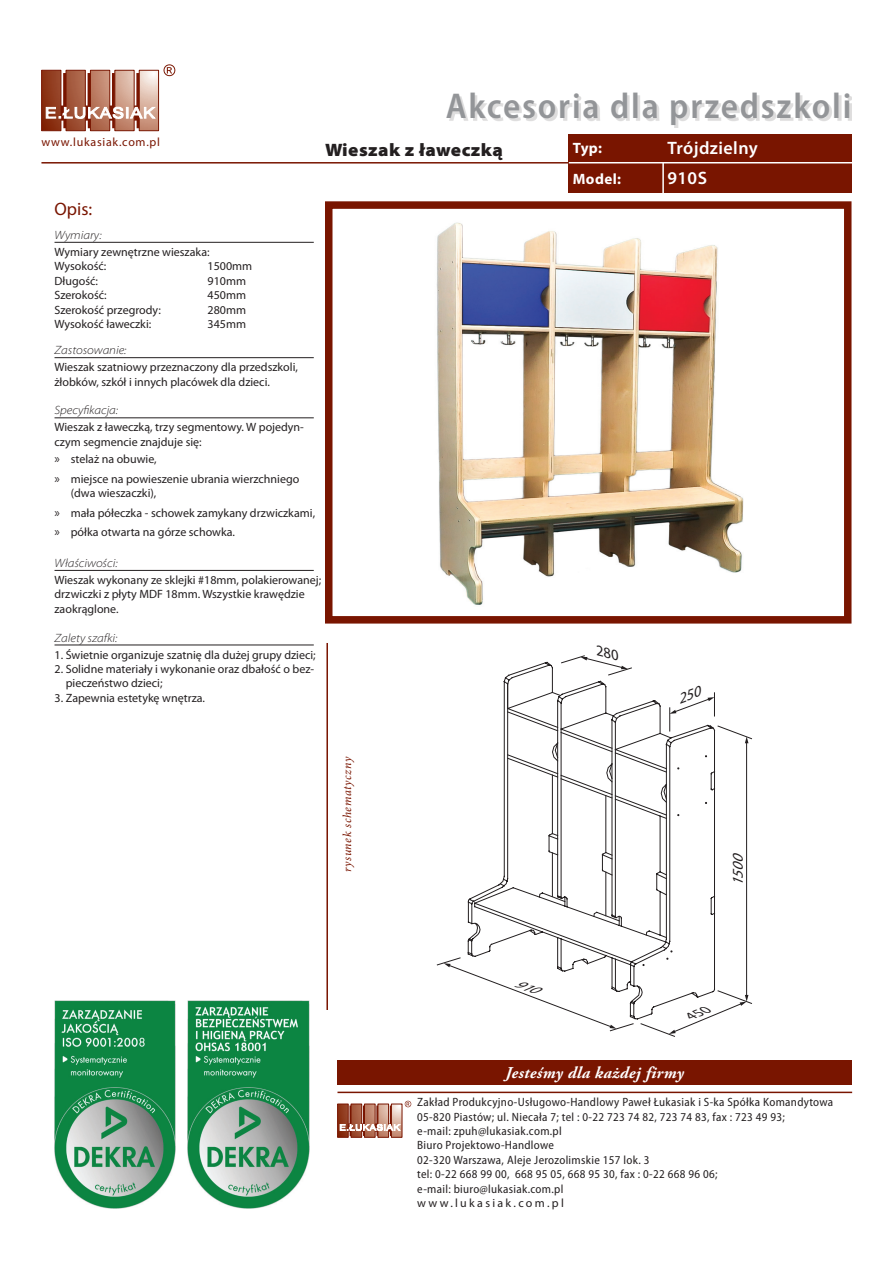
<style>
.page{position:relative;width:893px;height:1263px;background:#fff}
.page>*{position:absolute;margin:0;border:0;box-sizing:border-box;transform-origin:0 0}
.t1{font:600 semi-condensed 36px "Myriad Pro";letter-spacing:.05em;color:#939598}
.t2{font:900 semi-expanded 18px "Myriad Pro";letter-spacing:.025em;color:#231f20}
.t3{font:600 18px/29.8px "Myriad Pro";letter-spacing:.025em;color:#fff}
.t4{font:18px "Myriad Pro";color:#791500}
.t5{font:italic 700 16.5px "Adobe Garamond Pro";letter-spacing:.025em;color:#fff}
.t6{font:700 15px/30.5px "Myriad Pro";letter-spacing:.025em;color:#fff}
.t7{font:italic 15px "Myriad Pro";color:#231f20}
.t8{font:12px/14.4px "Myriad Pro";color:#231f20}
.t9{font:semi-condensed 12px/14.4px "Myriad Pro";letter-spacing:.025em;color:#231f20}
.t10{font:italic 300 semi-expanded 12px "Myriad Pro";color:#231f20}
.t11{font:12px "Myriad Pro";letter-spacing:.19em;color:#231f20}
.t12{font:12px "Myriad Pro";letter-spacing:.06em;color:#791500}
.t13{font:italic 12px "Minion Pro";letter-spacing:.04em;color:#791500}
.s1{font-family:"Koz Go Pro"}
</style>
<div class="page">
<div style="left:569px;top:135px;width:283px;height:58px;background:#791500"></div>
<hr style="left:569px;top:162px;width:283px;height:1px;background:#fff">
<hr style="left:662px;top:163px;width:2px;height:30px;background:#fff">
<hr style="left:326px;top:643px;width:2px;height:367px;background:#791500">
<hr style="left:337px;top:1091px;width:515px;height:2px;background:#791500">
<hr style="left:41px;top:162px;width:528px;height:2px;background:#791500">
<img style="left:436px;top:222px;width:308px;height:383px">
<div style="left:325px;top:201px;width:526px;height:422px;border:8px solid #791500"></div>
<svg style="left:633px;top:704px;width:8px;height:285px"></svg>
<svg style="left:437px;top:656px;width:196px;height:375px"></svg>
<svg style="left:444px;top:963px;width:7px;height:4px"></svg>
<svg style="left:610px;top:1025px;width:6px;height:4px"></svg>
<svg style="left:337px;top:1101px;width:74px;height:36px"></svg>
<svg style="left:41px;top:64px;width:134px;height:67px"></svg>
<div style="left:337px;top:1060px;width:515px;height:25px;background:#791500"></div>
<img style="left:54px;top:1000px;width:122px;height:209px">
<img style="left:188px;top:1000px;width:122px;height:209px">
<hr style="left:55px;top:242px;width:259px;height:1px;background:#231f20">
<hr style="left:55px;top:357px;width:259px;height:1px;background:#231f20">
<hr style="left:55px;top:417px;width:259px;height:1px;background:#231f20">
<hr style="left:55px;top:570px;width:259px;height:1px;background:#231f20">
<hr style="left:55px;top:645px;width:259px;height:1px;background:#231f20">
<svg style="left:321px;top:163px;width:185px;height:45px"></svg>
<div style="left:449px;top:95px;width:403px;height:33px;background:#231f20;opacity:.15"></div>
<svg style="left:514px;top:981px;width:31px;height:13px"></svg>
<svg style="left:580px;top:655px;width:48px;height:14px"></svg>
<svg style="left:641px;top:692px;width:111px;height:345px"></svg>
<p class="t12" style="left:41px;top:135px;width:120px">www.lukasiak.com.pl</p>
<h2 class="t4" style="left:55px;top:198px;width:39px">Opis:</h2>
<p class="t10" style="left:55px;top:229px;width:49px">Wymiary:</p>
<p class="t8" style="left:55px;top:244px;width:157px">Wymiary zewnętrzne wieszaka:<br>Wysokość:</p>
<p class="t8" style="left:208px;top:259px;width:46px">1500mm</p>
<h1 class="t1" style="left:446px;top:87px;width:407px">Akcesoria dla przedszkoli</h1>
<h2 class="t2" style="left:325px;top:140px;width:179px">Wieszak z ławeczką</h2>
<h2 class="t3" style="left:667px;top:132px;width:92px">Trójdzielny<br>910S</h2>
<p class="t6" style="left:573px;top:132px;width:50px">Typ:<br>Model:</p>
<p class="t8" style="left:55px;top:273px;width:45px">Długość:</p>
<p class="t8" style="left:208px;top:273px;width:40px">910mm</p>
<p class="t8" style="left:55px;top:288px;width:54px">Szerokość:</p>
<p class="t8" style="left:208px;top:288px;width:40px">450mm</p>
<p class="t8" style="left:55px;top:302px;width:108px">Szerokość przegrody:</p>
<p class="t8" style="left:208px;top:302px;width:40px">280mm</p>
<p class="t8" style="left:55px;top:316px;width:98px">Wysokość ławeczki:</p>
<p class="t8" style="left:208px;top:316px;width:40px">345mm</p>
<p class="t10" style="left:55px;top:344px;width:73px">Zastosowanie:</p>
<p class="t8" style="left:55px;top:360px;width:245px">Wieszak szatniowy przeznaczony dla przedszkoli, żłobków, szkół i innych placówek dla dzieci.</p>
<p class="t10" style="left:55px;top:404px;width:65px">Specyfikacja:</p>
<p class="t8" style="left:55px;top:420px;width:251px">Wieszak z ławeczką, trzy segmentowy. W pojedyn&shy;czym segmencie znajduje się:</p>
<p class="t8" style="left:55px;top:449px;width:246px;line-height:19.5px"><span class="s1">»</span> stelaż na obuwie,<br><span class="s1">»</span> miejsce na powieszenie ubrania wierzchniego</p>
<p class="t8" style="left:55px;top:483px;width:262px;line-height:19.5px;text-indent:16px">(dwa wieszaczki),<br><span class="s1">»</span> mała półeczka - schowek zamykany drzwiczkami, <span class="s1">»</span> półka otwarta na górze schowka.</p>
<p class="t10" style="left:55px;top:557px;width:65px">Właściwości:</p>
<p class="t8" style="left:55px;top:573px;width:268px">Wieszak wykonany ze sklejki #18mm, polakierowanej; drzwiczki z płyty MDF 18mm. Wszystkie krawędzie zaokrąglone.</p>
<p class="t10" style="left:55px;top:631px;width:64px">Zalety szafki:</p>
<p class="t8" style="left:55px;top:647px;width:263px">1. Świetnie organizuje szatnię dla dużej grupy dzieci;</p>
<p class="t8" style="left:66px;top:661px;width:250px;text-indent:-11px">2. Solidne materiały i wykonanie oraz dbałość o bez&shy;pieczeństwo dzieci;</p>
<p class="t8" style="left:55px;top:690px;width:152px">3. Zapewnia estetykę wnętrza.</p>
<p class="t13" style="left:339px;top:872px;width:117px;rotate:-90deg">rysunek schematyczny</p>
<p class="t7" style="left:729px;top:886px;width:39px;rotate:-90deg">1500</p>
<h3 class="t5" style="left:506px;top:1063px;width:180px">Jesteśmy dla każdej firmy</h3>
<p class="t9" style="left:417px;top:1095px;width:418px">Zakład Produkcyjno-Usługowo-Handlowy Paweł Łukasiak i S-ka Spółka Komandytowa 05-820 Piastów; ul. Niecała 7; tel : 0-22 723 74 82, 723 74 83, fax : 723 49 93;<br>e-mail: zpuh@lukasiak.com.pl<br>Biuro Projektowo-Handlowe<br>02-320 Warszawa, Aleje Jerozolimskie 157 lok. 3<br>tel: 0-22 668 99 00, 668 95 05, 668 95 30, fax : 0-22 668 96 06;<br>e-mail: biuro@lukasiak.com.pl</p>
<p class="t11" style="left:417px;top:1195px;width:148px">www.lukasiak.com.pl</p>
</div>
